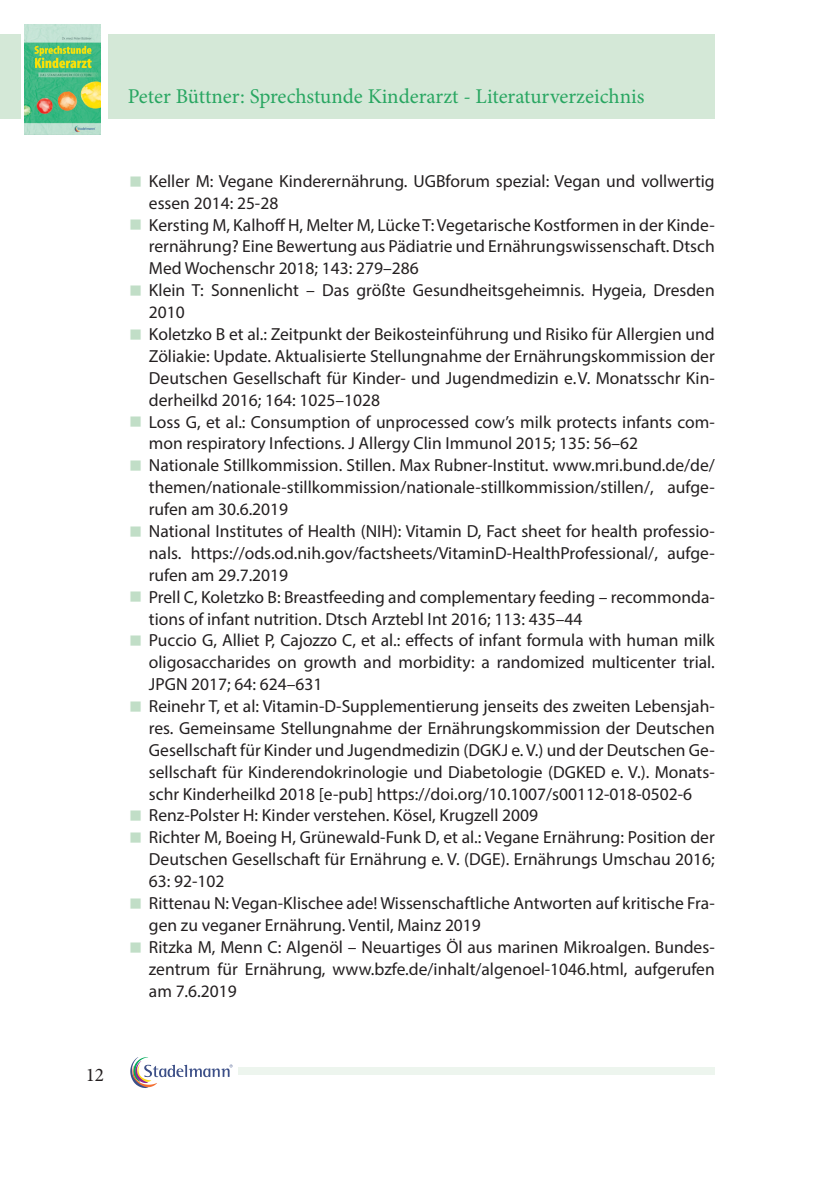
<style>
.page{position:relative;width:824px;height:1191px;background:#fff}
.page>*{position:absolute;margin:0;border:0;box-sizing:border-box;transform-origin:0 0}
.t1{font:21px "Minion Pro";color:#28a661}
.t2{font:19.25px "Minion Pro";color:#231f20}
.t3{font:17.5px/21.9px "Myriad Pro";color:#231f20}
</style>
<div class="page">
<div style="left:0;top:35px;width:714px;height:84px;background:#d4e8d7"></div>
<div style="left:238px;top:1067px;width:476px;height:7px;background:#edf5ee"></div>
<div style="left:21px;top:31px;width:87px;height:92px;background:linear-gradient(to bottom,#fff,#fff)"></div>
<img style="left:25px;top:25px;width:75px;height:109px">
<svg style="left:130px;top:1057px;width:103px;height:31px"></svg>
<p class="t1" style="left:128px;top:83px;width:518px">Peter Büttner: Sprechstunde Kinderarzt - Literaturverzeichnis</p>
<p class="t3" style="left:149px;top:170px;width:567px">Keller M: Vegane Kinderernährung. UGBforum spezial: Vegan und vollwertig essen 2014: 25-28<br>Kersting M, Kalhoff H, Melter M, Lücke T: Vegetarische Kostformen in der Kinde&shy;rernährung? Eine Bewertung aus Pädiatrie und Ernährungswissenschaft. Dtsch Med Wochenschr 2018; 143: 279–286<br>Klein T: Sonnenlicht – Das größte Gesundheitsgeheimnis. Hygeia, Dresden 2010<br>Koletzko B et al.: Zeitpunkt der Beikosteinführung und Risiko für Allergien und Zöliakie: Update. Aktualisierte Stellungnahme der Ernährungskommission der Deutschen Gesellschaft für Kinder- und Jugendmedizin e.V. Monatsschr Kin&shy;derheilkd 2016; 164: 1025–1028<br>Loss G, et al.: Consumption of unprocessed cow’s milk protects infants com&shy;mon respiratory Infections. J Allergy Clin Immunol 2015; 135: 56–62<br>Nationale Stillkommission. Stillen. Max Rubner-Institut. www.mri.bund.de/de/ themen/nationale-stillkommission/nationale-stillkommission/stillen/, aufge&shy;rufen am 30.6.2019<br>National Institutes of Health (NIH): Vitamin D, Fact sheet for health professio&shy;nals. https://ods.od.nih.gov/factsheets/VitaminD-HealthProfessional/, aufge&shy;rufen am 29.7.2019<br>Prell C, Koletzko B: Breastfeeding and complementary feeding – recommonda&shy;tions of infant nutrition. Dtsch Arztebl Int 2016; 113: 435–44<br>Puccio G, Alliet P, Cajozzo C, et al.: effects of infant formula with human milk oligosaccharides on growth and morbidity: a randomized multicenter trial.<br>JPGN 2017; 64: 624–631<br>Reinehr T, et al: Vitamin-D-Supplementierung jenseits des zweiten Lebensjah&shy;res. Gemeinsame Stellungnahme der Ernährungskommission der Deutschen Gesellschaft für Kinder und Jugendmedizin (DGKJ e. V.) und der Deutschen Ge&shy;sellschaft für Kinderendokrinologie und Diabetologie (DGKED e. V.). Monats&shy;schr Kinderheilkd 2018 [e-pub] https://doi.org/10.1007/s00112-018-0502-6<br>Renz-Polster H: Kinder verstehen. Kösel, Krugzell 2009<br>Richter M, Boeing H, Grünewald-Funk D, et al.: Vegane Ernährung: Position der Deutschen Gesellschaft für Ernährung e. V. (DGE). Ernährungs Umschau 2016; 63: 92-102<br>Rittenau N: Vegan-Klischee ade! Wissenschaftliche Antworten auf kritische Fra&shy;gen zu veganer Ernährung. Ventil, Mainz 2019<br>Ritzka M, Menn C: Algenöl – Neuartiges Öl aus marinen Mikroalgen. Bundes&shy;zentrum für Ernährung, www.bzfe.de/inhalt/algenoel-1046.html, aufgerufen am 7.6.2019</p>
<p class="t2" style="left:86px;top:1061px;width:20px">12</p>
</div>
